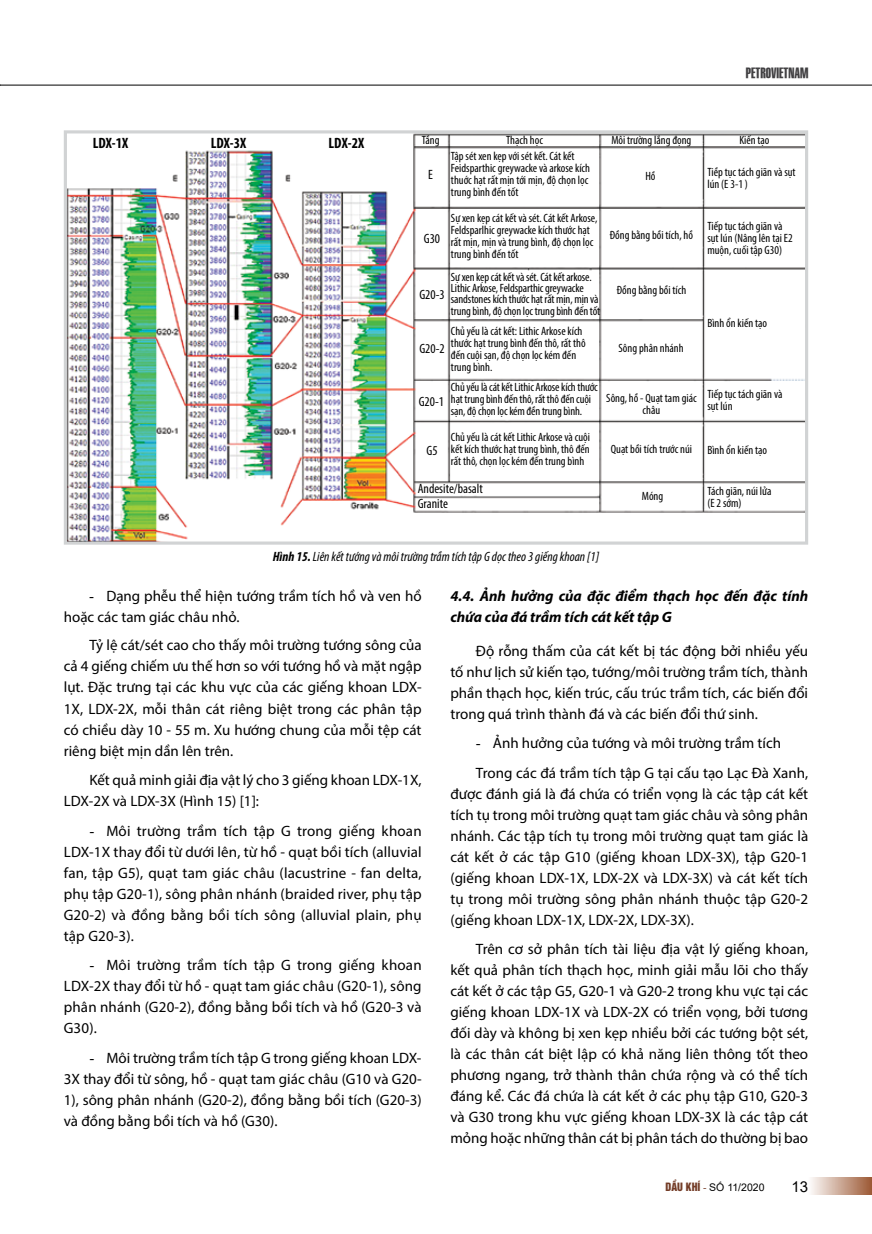
<style>
.page{position:relative;width:872px;height:1234px;background:#fff}
.page>*{position:absolute;margin:0;border:0;box-sizing:border-box;transform-origin:0 0}
.t1{font:15px/21px "Myriad Pro";color:#000;text-align:justify}
.t2{font:italic 700 15px/21px "Myriad Pro";color:#000}
.t3{font:700 condensed 15px "Myriad Pro";color:#000}
.t4{font:15px "Arial";color:#000}
.t5{font:14.25px "SFU Swiss BT Extra Compressed";color:#414042}
.t6{font:italic condensed 13.5px "Myriad Pro";color:#000}
.t7{font:condensed 13.5px/15.3px "Myriad Pro";color:#000}
.t8{font:condensed 12px/12px "Myriad Pro";color:#000}
.t9{font:10.5px "Arial";color:#000}
.s1{font-weight:700}
.s2{font-family:"Times New Roman"}
.s3{font-family:"UTM Helvet Ins";color:#733c27}
.s4{font-family:"Times New Roman";color:#733c27}
</style>
<div class="page">
<hr style="left:0;top:85px;width:872px;height:1px;background:#000">
<div style="left:808px;top:1177px;width:64px;height:17px;background:linear-gradient(to right,#fefefd,#9e5b38)"></div>
<img style="left:68px;top:134px;width:736px;height:406px">
<div style="left:64px;top:130px;width:744px;height:414px;border:3px solid #d1d3d4"></div>
<p class="t5" style="left:746px;top:62px;width:64px">PETROVIETNAM</p>
<p class="t3" style="left:93px;top:134px;width:37px">LDX-1X</p>
<p class="t3" style="left:211px;top:134px;width:37px">LDX-3X</p>
<p class="t3" style="left:328px;top:134px;width:37px">LDX-2X</p>
<p class="t8" style="left:422px;top:134px;width:19px">Tầng</p>
<p class="t7" style="left:428px;top:166px;width:6px">E</p>
<p class="t7" style="left:424px;top:231px;width:18px">G30</p>
<p class="t8" style="left:506px;top:134px;width:38px">Thạch học</p>
<p class="t8" style="left:611px;top:134px;width:82px">Môi trường lắng đọng</p>
<p class="t8" style="left:451px;top:150px;width:141px">Tập sét xen kẹp với sét kết. Cát kết<br>Feidsparthic greywacke và arkose kích thuớc hạt rất mịn tới mịn, độ chọn lọc trung bình đến tốt</p>
<p class="t8" style="left:645px;top:169px;width:11px">Hồ</p>
<p class="t8" style="left:451px;top:212px;width:148px">Sự xen kẹp cát kết và sét. Cát kết Arkose, Feldsparlhic greywacke kích thước hạt rất mịn, mịn và trung bình, độ chọn lọc trung bình đến tốt</p>
<p class="t8" style="left:610px;top:229px;width:84px">Đồng bằng bồi tích, hồ</p>
<p class="t8" style="left:451px;top:271px;width:151px;line-height:11.2px">Sự xen kẹp cát kết và sét. Cát kết arkose.<br>Lithic Arkose, Feldsparthic greywacke sandstones kích thước hạt rất mịn, mịn và trung bình, độ chọn lọc trung bình đến tốt</p>
<p class="t7" style="left:419px;top:286px;width:27px">G20-3</p>
<p class="t8" style="left:616px;top:284px;width:71px">Đồng bằng bồi tích</p>
<p class="t8" style="left:451px;top:325px;width:136px">Chủ yếu là cát kết: Lithic Arkose kích thước hạt trung bình đến thô, rất thô đến cuội sạn, độ chọn lọc kém đến trung bình.</p>
<p class="t8" style="left:451px;top:380px;width:148px">Chủ yếu là cát kết Lithic Arkose kích thước hạt trung bình đến thô, rất thô đến cuội sạn, độ chọn lọc kém đền trung bình.</p>
<p class="t8" style="left:451px;top:430px;width:141px;text-align:justify">Chủ yếu là cát kết Lithic Arkose và cuội kết kích thước hạt trung bình, thô đến rất thô, chọn lọc kém đến trung bình</p>
<p class="t7" style="left:419px;top:340px;width:27px">G20-2</p>
<p class="t7" style="left:419px;top:393px;width:27px">G20-1</p>
<p class="t7" style="left:426px;top:443px;width:13px">G5</p>
<p class="t7" style="left:418px;top:480px;width:67px">Andesite/basalt<br>Granite</p>
<p class="t8" style="left:618px;top:342px;width:67px">Sông phân nhánh</p>
<p class="t8" style="left:606px;top:392px;width:92px;text-align:center">Sông, hồ - Quạt tam giác châu</p>
<p class="t8" style="left:611px;top:443px;width:83px">Quạt bồi tích trước núi</p>
<p class="t8" style="left:642px;top:489px;width:23px">Móng</p>
<p class="t8" style="left:739px;top:134px;width:32px">Kiến tạo</p>
<p class="t8" style="left:707px;top:166px;width:90px">Tiềp tục tách giãn và sụt lún (E 3-1 )</p>
<p class="t8" style="left:707px;top:219px;width:87px">Tiếp tục tách giãn và sụt lún (Nâng lên tại E2 muộn, cuối tập G30)</p>
<p class="t8" style="left:707px;top:316px;width:61px">Bình ổn kiến tạo</p>
<p class="t8" style="left:707px;top:388px;width:76px">Tiếp tục tách giãn và sụt lún</p>
<p class="t8" style="left:707px;top:443px;width:61px">Bình ổn kiến tạo</p>
<p class="t8" style="left:707px;top:485px;width:65px">Tách giãn, núi lửa (E 2 sớm)</p>
<p class="t6" style="left:273px;top:548px;width:328px"><span class="s1">Hình 15.</span> Liên kết tướng và môi trường trầm tích tập G dọc theo 3 giếng khoan [1]</p>
<p class="t1" style="left:64px;top:585px;width:358px;text-indent:25px"><span class="s2">-</span> Dạng phễu thể hiện tướng trầm tích hồ và ven hồ hoặc các tam giác châu nhỏ.</p>
<p class="t1" style="left:64px;top:634px;width:359px;text-indent:26px">Tỷ lệ cát/sét cao cho thấy môi trường tướng sông của cả 4 giếng chiếm ưu thế hơn so với tướng hồ và mặt ngập lụt. Đặc trưng tại các khu vực của các giếng khoan LDX-1X, LDX-2X, mỗi thân cát riêng biệt trong các phân tập có chiều dày 10 - 55 m. Xu hướng chung của mỗi tệp cát riêng biệt mịn dần lên trên.</p>
<p class="t1" style="left:64px;top:769px;width:359px;text-indent:26px">Kết quả minh giải địa vật lý cho 3 giếng khoan LDX-1X,<br>LDX-2X và LDX-3X (Hình 15) [1]:</p>
<p class="t1" style="left:64px;top:819px;width:359px;text-indent:26px"><span class="s2">-</span> Môi trường trầm tích tập G trong giếng khoan LDX-1X thay đổi từ dưới lên, từ hồ - quạt bồi tích (alluvial fan, tập G5), quạt tam giác châu (lacustrine - fan delta, phụ tập G20-1), sông phân nhánh (braided river, phụ tập G20-2) và đồng bằng bồi tích sông (alluvial plain, phụ tập G20-3).</p>
<p class="t1" style="left:64px;top:954px;width:359px;text-indent:26px"><span class="s2">-</span> Môi trường trầm tích tập G trong giếng khoan LDX-2X thay đổi từ hồ - quạt tam giác châu (G20-1), sông phân nhánh (G20-2), đồng bằng bồi tích và hồ (G20-3 và G30).</p>
<p class="t1" style="left:64px;top:1046px;width:359px;text-indent:26px"><span class="s2">-</span> Môi trường trầm tích tập G trong giếng khoan LDX-3X thay đổi từ sông, hồ - quạt tam giác châu (G10 và G20- 1), sông phân nhánh (G20-2), đồng bằng bồi tích (G20-3) và đồng bằng bồi tích và hồ (G30).</p>
<p class="t2" style="left:450px;top:584px;width:359px">4.4. Ảnh hưởng của đặc điểm thạch học đến đặc tính chứa củ a đá trầm tích cát kết tập G</p>
<p class="t1" style="left:450px;top:639px;width:359px;text-indent:26px">Độ rỗng thấm của cát kết bị tác động bởi nhiều yếu tố như lịch sử kiến tạo, tướng/môi trường trầm tích, thành phần thạch học, kiến trúc, cấu trúc trầm tích, các biến đổi trong quá trình thành đá và các biến đổi thứ sinh.</p>
<p class="t1" style="left:476px;top:728px;width:334px;line-height:29.5px"><span class="s2">-</span> Ảnh hưởng của tướng và môi trường trầm tích<br>Trong các đá trầm tích tập G tạ i cấu tạo Lạc Đà Xanh,</p>
<p class="t1" style="left:450px;top:782px;width:359px">được đánh giá là đá chứa có triển vọng là các tập cát kết tích tụ trong môi trường quạt tam giác châu và sông phân nhánh. Các tập tích tụ trong môi trường quạt tam giác là cát kết ở các tập G10 (giếng khoan LDX-3X), tập G20-1 (giếng khoan LDX-1X, LDX-2X và LDX-3X) và cát kết tích tụ trong môi trường sông phân nhánh thuộc tập G20-2 (giếng khoan LDX-1X, LDX-2X, LDX-3X).</p>
<p class="t1" style="left:450px;top:938px;width:359px;text-indent:26px">Trên cơ sở phân tích tài liệu địa vật lý giếng khoan, kết quả phân tích thạch học, minh giải mẫu lõi cho thấy cát kết ở các tập G5, G20-1 và G20-2 trong khu vực tạ i các giếng khoan LDX-1X và LDX-2X có triển vọng, bởi tương đối dày và không bị xen kẹp nhiều bởi các tướng bột sét, là các thân cát biệt lập có khả năng liên thông tốt theo phương ngang, trở thành thân chứa rộng và có thể tích đáng kể. Các đá chứa là cát kết ở các phụ tập G10, G20-3 và G30 trong khu vực giếng khoan LDX-3X là các tập cát mỏng hoặc những thân cát bị phân tách do thường bị bao</p>
<p class="t9" style="left:665px;top:1179px;width:101px"><span class="s3">DẦU KHÍ</span> <span class="s4">-</span> SỐ 11/2020</p>
<p class="t4" style="left:791px;top:1175px;width:18px">13</p>
</div>
